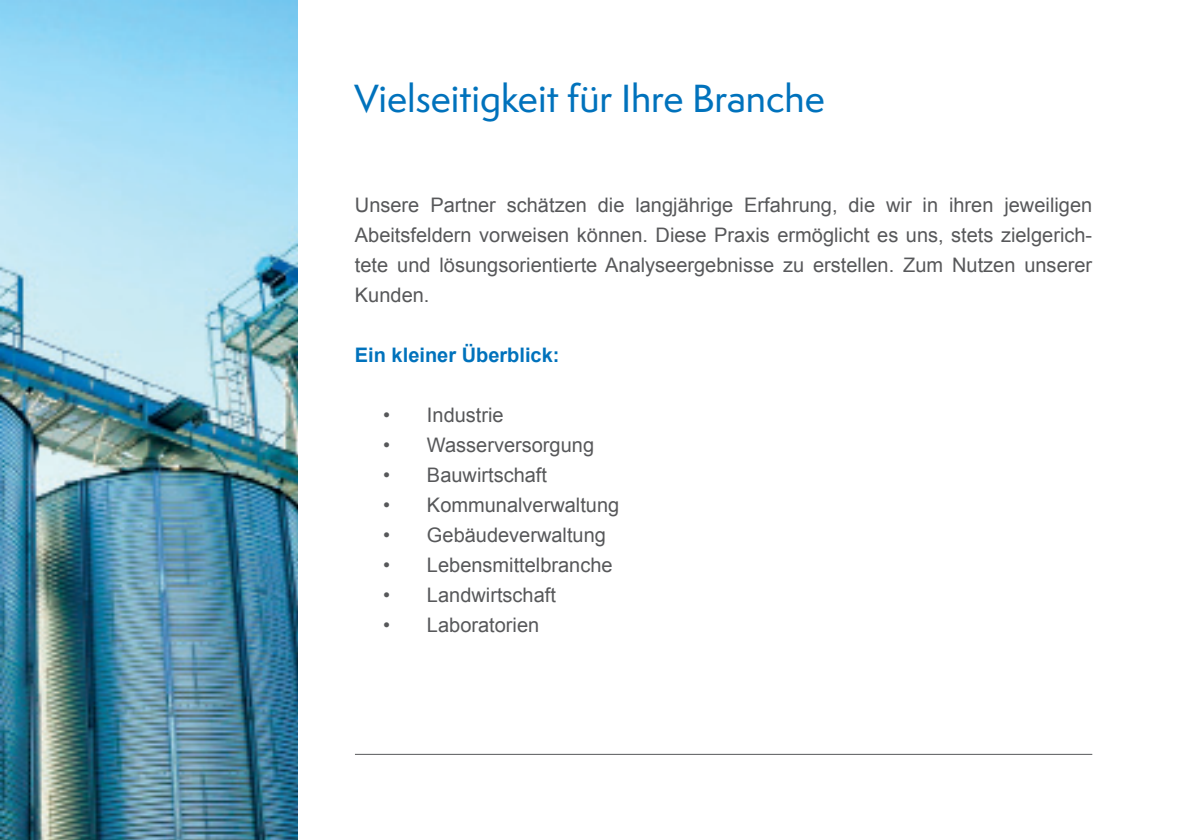
<style>
.page{position:relative;width:1191px;height:840px;background:#fff}
.page>*{position:absolute;margin:0;border:0;box-sizing:border-box;transform-origin:0 0}
.t1{font:500 36px "Semplicita Pro";color:#0072bc}
.t2{font:20px/30px "Arial";color:#57585a;text-align:justify}
.t3{font:700 20px "Arial";color:#0072bc}
</style>
<div class="page">
<img style="left:0;top:0;width:298px;height:839px">
<hr style="left:355px;top:753px;width:737px;height:1px;background:#57585a">
<p class="t1" style="left:354px;top:73px;width:472px">Vielseitigkeit für Ihre Branche</p>
<p class="t2" style="left:355px;top:190px;width:739px">Unsere Partner schätzen die langjährige Erfahrung, die wir in ihren jeweiligen Abeitsfeldern vorweisen können. Diese Praxis ermöglicht es uns, stets zielgerich&shy;tete und lösungsorientierte Analyseergebnisse zu erstellen. Zum Nutzen unserer Kunden.</p>
<p class="t3" style="left:355px;top:341px;width:206px">Ein kleiner Überblick:</p>
<p class="t2" style="left:383px;top:400px;width:122px">• Industrie</p>
<p class="t2" style="left:383px;top:430px;width:212px">• Wasserversorgung</p>
<p class="t2" style="left:383px;top:460px;width:165px">• Bauwirtschaft</p>
<p class="t2" style="left:383px;top:490px;width:237px">• Kommunalverwaltung</p>
<p class="t2" style="left:383px;top:520px;width:224px">• Gebäudeverwaltung</p>
<p class="t2" style="left:383px;top:550px;width:231px">• Lebensmittelbranche</p>
<p class="t2" style="left:383px;top:580px;width:174px">• Landwirtschaft</p>
<p class="t2" style="left:383px;top:610px;width:157px">• Laboratorien</p>
</div>
